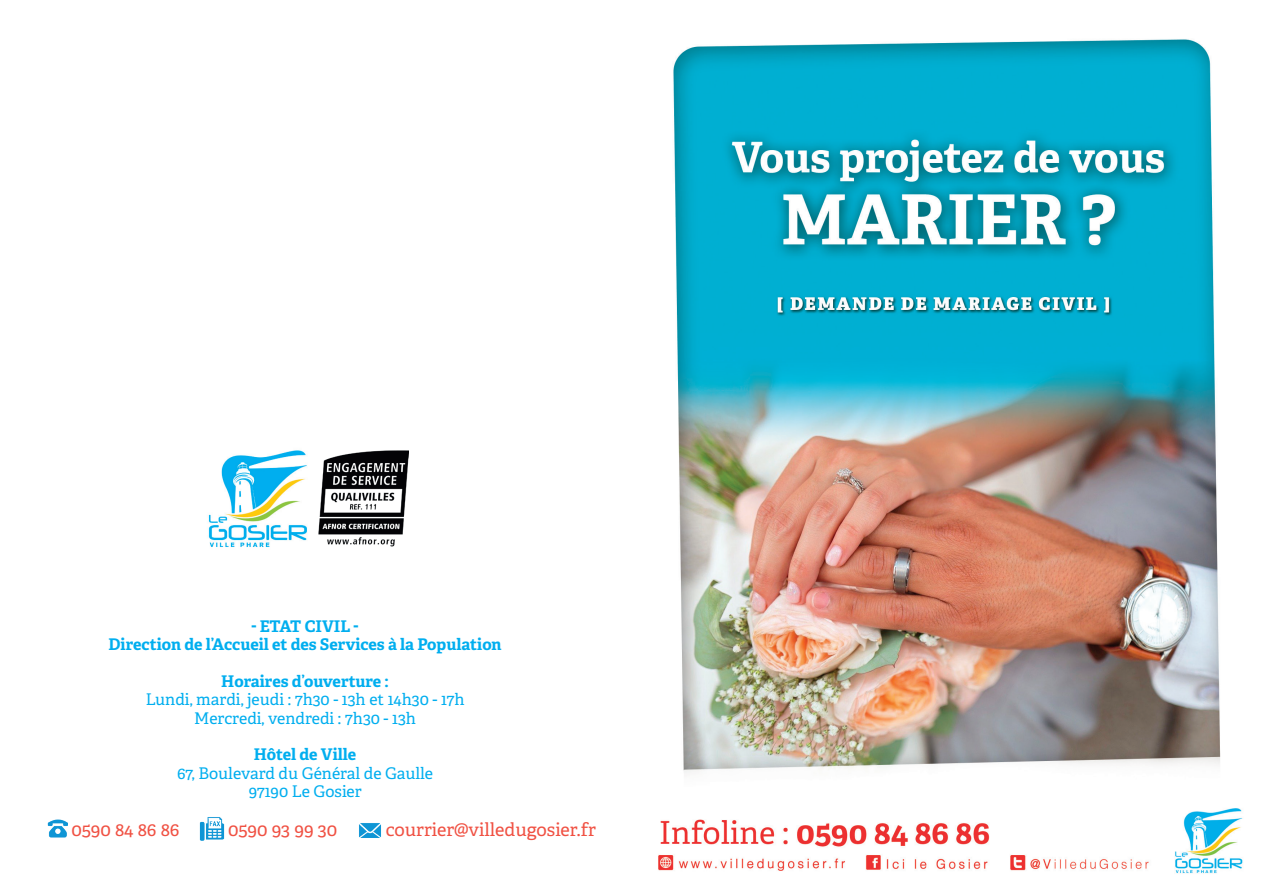
<style>
.page{position:relative;width:1263px;height:893px;background:#fff}
.page>*{position:absolute;margin:0;border:0;box-sizing:border-box;transform-origin:0 0}
.t1{font:18.15px "Adelle";color:#f05143}
.t2{font:16.05px/18.3px "Adelle";color:#00aeef;text-align:center}
.t3{font:700 16.05px/18.3px "Adelle";color:#00aeef;text-align:center}
</style>
<div class="page">
<img style="left:658px;top:39px;width:585px;height:835px">
<img style="left:199px;top:817px;width:26px;height:24px">
<img style="left:47px;top:819px;width:21px;height:19px">
<img style="left:359px;top:823px;width:22px;height:15px">
<img style="left:208px;top:450px;width:201px;height:97px">
<img style="left:318px;top:451px;width:91px;height:96px">
<p class="t3" style="left:109px;top:617px;width:395px">- ETAT CIVIL -<br>Direction de l’Accueil et des Services à la Population</p>
<p class="t3" style="left:221px;top:672px;width:169px">Horaires d’ouverture :</p>
<p class="t2" style="left:146px;top:691px;width:320px">Lundi, mardi, jeudi : 7h30 - 13h et 14h30 - 17h<br>Mercredi, vendredi : 7h30 - 13h</p>
<p class="t3" style="left:254px;top:746px;width:104px">Hôtel de Ville</p>
<p class="t2" style="left:177px;top:764px;width:258px">67, Boulevard du Général de Gaulle<br>97190 Le Gosier</p>
<p class="t1" style="left:72px;top:818px;width:109px">0590 84 86 86</p>
<p class="t1" style="left:228px;top:818px;width:111px">0590 93 99 30</p>
<p class="t1" style="left:386px;top:818px;width:212px">courrier@villedugosier.fr</p>
</div>
